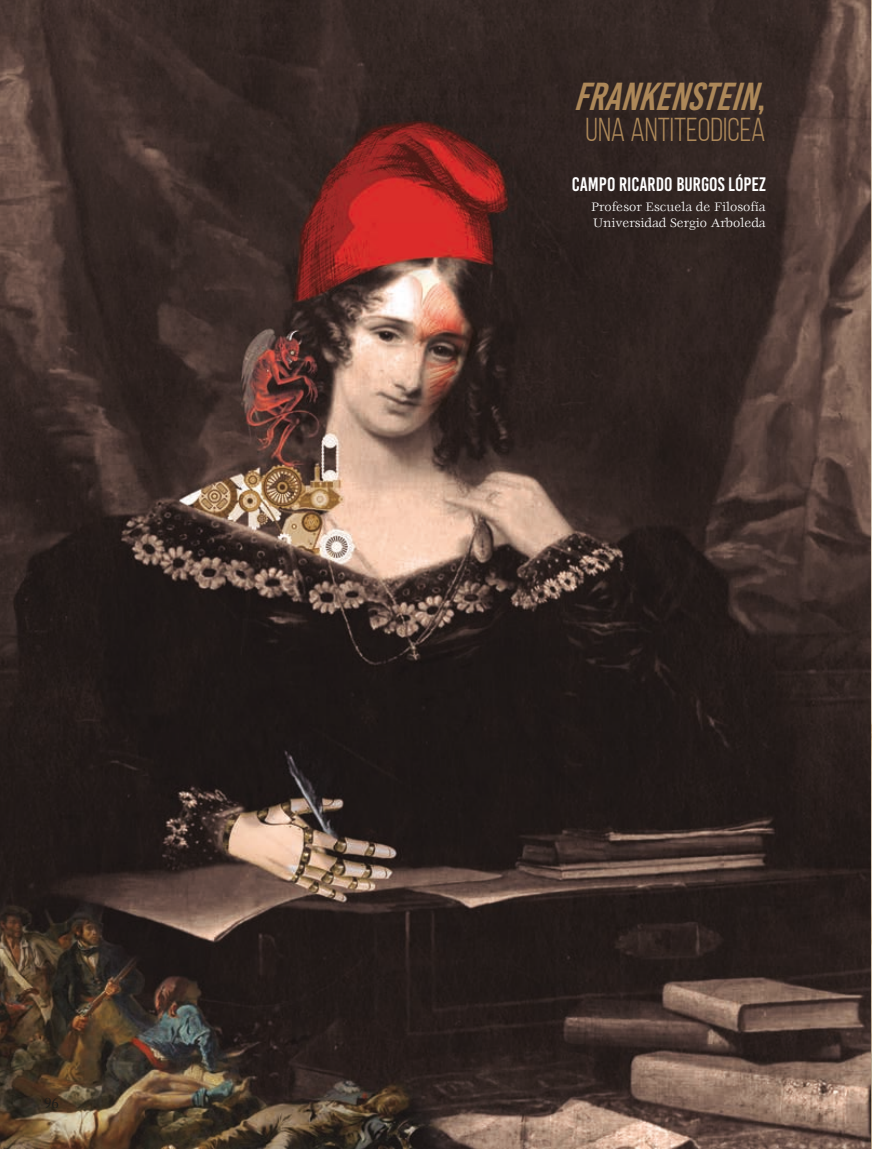
<style>
.page{position:relative;width:872px;height:1149px;background:#fff}
.page>*{position:absolute;margin:0;border:0;box-sizing:border-box;transform-origin:0 0}
.t1{font:italic 39px "Bebas Kai";color:#ad8859}
.t2{font:33px "Bebas Neue";color:#ad8859}
.t3{font:19.5px "Bebas Kai";color:#fff}
.t4{font:15px "Adobe Caslon Pro";color:#1d1d1b}
.t5{font:13.5px/16.2px "Veljovic Std";color:#fff}
.s1{font-style:normal}
</style>
<div class="page">
<img style="left:0;top:0;width:872px;height:1148px">
<p class="t4" style="left:44px;top:1093px;width:17px">96</p>
<h1 class="t1" style="left:573px;top:76px;width:197px">FRANKENSTEIN<span class="s1">,</span></h1>
<h2 class="t2" style="left:585px;top:112px;width:181px">UNA ANTITEODICEA</h2>
<h3 class="t3" style="left:572px;top:173px;width:195px">CAMPO RICARDO BURGOS LÓPEZ</h3>
<p class="t5" style="left:591px;top:199px;width:176px">Profesor Escuela de Filosofía<br>Universidad Sergio Arboleda</p>
</div>
